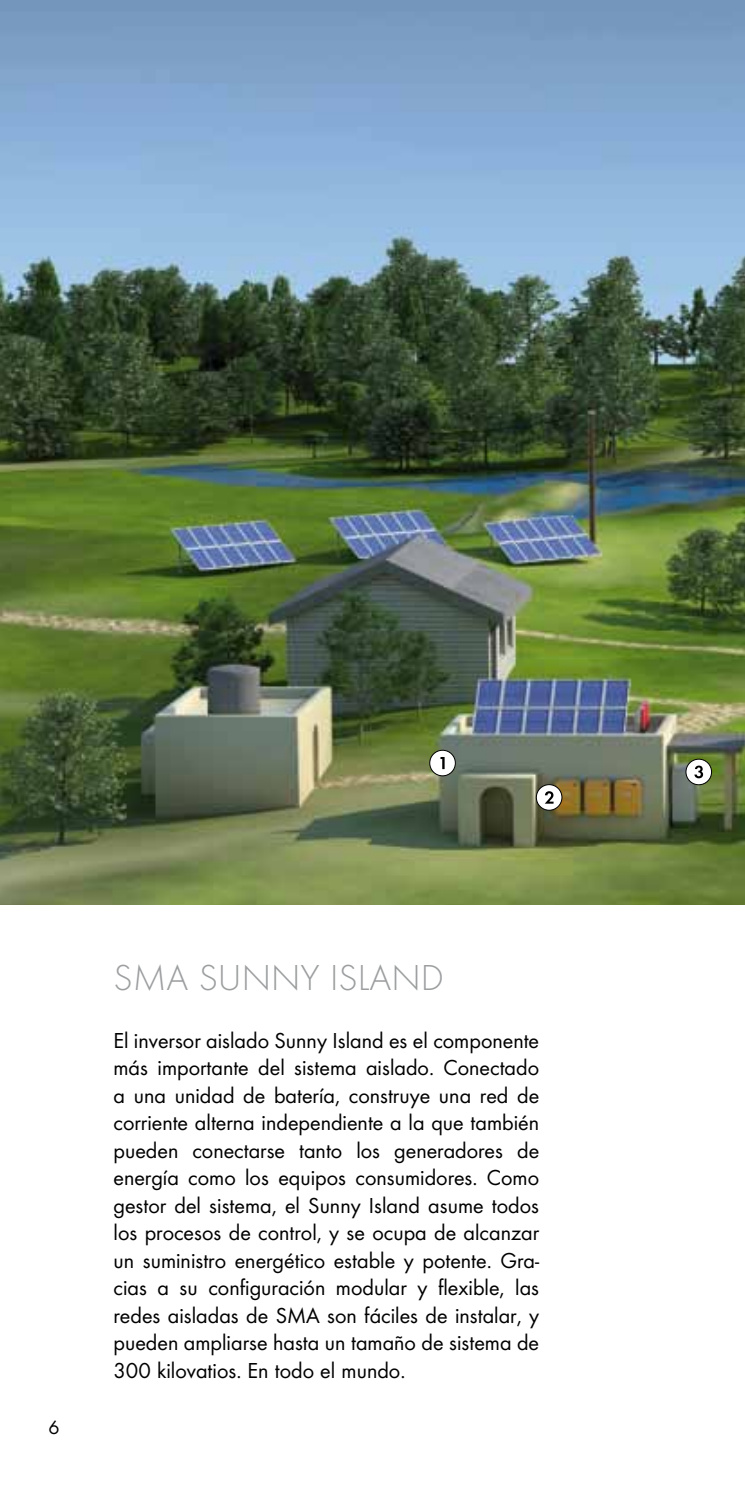
<style>
.page{position:relative;width:745px;height:1489px;background:#fff}
.page>*{position:absolute;margin:0;border:0;box-sizing:border-box;transform-origin:0 0}
.t1{font:37.5px "SMA Futura Global Light";color:#9c9e9f}
.t2{font:22.5px/27.5px "SMA Futura Global";color:#000;text-align:justify}
.t3{font:20px "SMA Futura Global";color:#000}
</style>
<div class="page">
<img style="left:0;top:0;width:744px;height:904px">
<div style="left:429px;top:750px;width:26px;height:25px;background:#fff;border-radius:50%"></div>
<div style="left:429px;top:750px;width:26px;height:26px;border:1px solid #000;border-radius:50%"></div>
<svg style="left:440px;top:757px;width:4px;height:12px"></svg>
<svg style="left:536px;top:784px;width:25px;height:26px"></svg>
<div style="left:535px;top:784px;width:27px;height:26px;border:1px solid #000;border-radius:50%"></div>
<svg style="left:544px;top:791px;width:9px;height:12px"></svg>
<div style="left:685px;top:759px;width:26px;height:25px;background:#fff;border-radius:50%"></div>
<div style="left:685px;top:758px;width:26px;height:27px;border:1px solid #000;border-radius:50%"></div>
<svg style="left:694px;top:765px;width:8px;height:13px"></svg>
<p class="t3" style="left:48px;top:1414px;width:13px">6</p>
<h1 class="t1" style="left:113px;top:955px;width:332px">SMA SUNNY ISLAND</h1>
<p class="t2" style="left:113px;top:1026px;width:427px">El inversor aislado Sunny Island es el componente más importante del sistema aislado. Conectado a una unidad de batería, construye una red de corriente alterna independiente a la que también pueden conectarse tanto los generadores de energía como los equipos consumidores. Como gestor del sistema, el Sunny Island asume todos los procesos de control, y se ocupa de alcanzar un suministro energético estable y potente. Gra&shy;cias a su configuración modular y flexible, las redes aisladas de SMA son fáciles de instalar, y pueden ampliarse hasta un tamaño de sistema de 300 kilovatios. En todo el mundo.</p>
</div>
